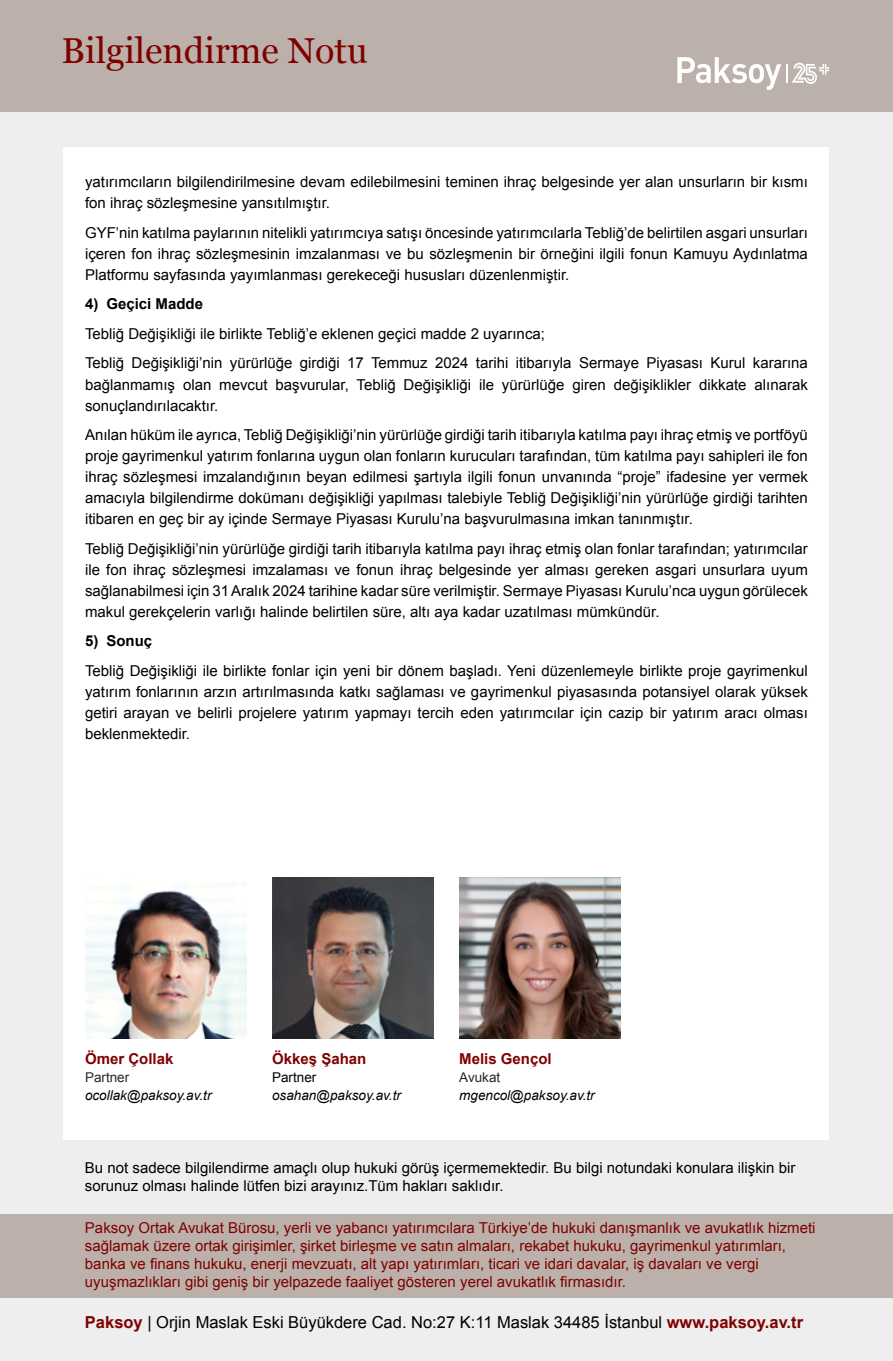
<style>
.page{position:relative;width:893px;height:1361px;background:#eee}
.page>*{position:absolute;margin:0;border:0;box-sizing:border-box;transform-origin:0 0}
.t1{font:36px "Georgia";color:#800000}
.t2{font:16.5px "Arial";color:#000}
.t3{font:15px/21px "Arial";color:#000}
.t4{font:15px/18px "Arial";color:#800000}
.t5{font:700 15px "Arial";color:#800000}
.t6{font:700 15px "Arial";color:#000}
.t7{font:italic 13.5px "Arial";color:#000}
.t8{font:13.5px "Arial";color:#282828}
.t9{font:13.5px "Arial";color:#000}
.s1{font-weight:700;color:#800000}
</style>
<div class="page">
<div style="left:0;top:0;width:893px;height:112px;background:#bbb1aa"></div>
<div style="left:64px;top:147px;width:765px;height:993px;background:#fff"></div>
<div style="left:0;top:1214px;width:893px;height:83px;background:#bbb1aa"></div>
<svg style="left:677px;top:57px;width:104px;height:33px"></svg>
<svg style="left:787px;top:62px;width:42px;height:22px"></svg>
<img style="left:85px;top:885px;width:162px;height:154px">
<img style="left:459px;top:877px;width:162px;height:162px">
<img style="left:272px;top:877px;width:162px;height:162px">
<h1 class="t1" style="left:62px;top:25px;width:308px">Bilgilendirme Notu</h1>
<p class="t3" style="left:85px;top:172px;width:724px">yatırımcıların bilgilendirilmesine devam edilebilmesini teminen ihraç belgesinde yer alan unsurların bir kısmı fon ihraç sözleşmesine yansıtılmıştır.</p>
<p class="t3" style="left:85px;top:222px;width:724px;text-align:justify">GYF’nin katılma paylarının nitelikli yatırımcıya satışı öncesinde yatırımcılarla Tebliğ’de belirtilen asgari unsurları içeren fon ihraç sözleşmesinin imzalanması ve bu sözleşmenin bir örneğini ilgili fonun Kamuyu Aydınlatma Platformu sayfasında yayımlanması gerekeceği hususları düzenlenmiştir.</p>
<p class="t6" style="left:85px;top:294px;width:120px">4) Geçici Madde</p>
<p class="t3" style="left:85px;top:319px;width:724px;line-height:29.5px">Tebliğ Değişikliği ile birlikte Tebliğ’e eklenen geçici madde 2 uyarınca;<br>Tebliğ Değişikliği’nin yürürlüğe girdiği 17 Temmuz 2024 tarihi itibarıyla Sermaye Piyasası Kurul kararına</p>
<p class="t3" style="left:85px;top:374px;width:724px">bağlanmamış olan mevcut başvurular, Tebliğ Değişikliği ile yürürlüğe giren değişiklikler dikkate alınarak sonuçlandırılacaktır.</p>
<p class="t3" style="left:85px;top:424px;width:724px;text-align:justify">Anılan hüküm ile ayrıca, Tebliğ Değişikliği’nin yürürlüğe girdiği tarih itibarıyla katılma payı ihraç etmiş ve portföyü proje gayrimenkul yatırım fonlarına uygun olan fonların kurucuları tarafından, tüm katılma payı sahipleri ile fon ihraç sözleşmesi imzalandığının beyan edilmesi şartıyla ilgili fonun unvanında “proje” ifadesine yer vermek amacıyla bilgilendirme dokümanı değişikliği yapılması talebiyle Tebliğ Değişikliği’nin yürürlüğe girdiği tarihten itibaren en geç bir ay içinde Sermaye Piyasası Kurulu’na başvurulmasına imkan tanınmıştır.</p>
<p class="t3" style="left:85px;top:538px;width:724px;text-align:justify">Tebliğ Değişikliği’nin yürürlüğe girdiği tarih itibarıyla katılma payı ihraç etmiş olan fonlar tarafından; yatırımcılar ile fon ihraç sözleşmesi imzalaması ve fonun ihraç belgesinde yer alması gereken asgari unsurlara uyum sağlanabilmesi için 31 Aralık 2024 tarihine kadar süre verilmiştir. Sermaye Piyasası Kurulu’nca uygun görülecek makul gerekçelerin varlığı halinde belirtilen süre, altı aya kadar uzatılması mümkündür.</p>
<p class="t6" style="left:85px;top:631px;width:69px">5) Sonuç</p>
<p class="t3" style="left:85px;top:660px;width:724px;text-align:justify">Tebliğ Değişikliği ile birlikte fonlar için yeni bir dönem başladı. Yeni düzenlemeyle birlikte proje gayrimenkul yatırım fonlarının arzın artırılmasında katkı sağlaması ve gayrimenkul piyasasında potansiyel olarak yüksek getiri arayan ve belirli projelere yatırım yapmayı tercih eden yatırımcılar için cazip bir yatırım aracı olması beklenmektedir.</p>
<p class="t5" style="left:85px;top:1048px;width:90px">Ömer Çollak</p>
<p class="t8" style="left:85px;top:1068px;width:46px">Partner</p>
<p class="t7" style="left:85px;top:1086px;width:128px">ocollak@paksoy.av.tr</p>
<p class="t5" style="left:272px;top:1048px;width:96px">Ökkeş Şahan</p>
<p class="t9" style="left:272px;top:1068px;width:46px">Partner</p>
<p class="t7" style="left:272px;top:1086px;width:130px">osahan@paksoy.av.tr</p>
<p class="t5" style="left:459px;top:1048px;width:94px">Melis Gençol</p>
<p class="t8" style="left:459px;top:1068px;width:43px">Avukat</p>
<p class="t7" style="left:459px;top:1086px;width:137px">mgencol@paksoy.av.tr</p>
<p class="t3" style="left:85px;top:1159px;width:712px;line-height:18px">Bu not sadece bilgilendirme amaçlı olup hukuki görüş içermemektedir. Bu bilgi notundaki konulara ilişkin bir sorunuz olması halinde lütfen bizi arayınız.Tüm hakları saklıdır.</p>
<p class="t4" style="left:85px;top:1218px;width:732px">Paksoy Ortak Avukat Bürosu, yerli ve yabancı yatırımcılara Türkiye’de hukuki danışmanlık ve avukatlık hizmeti sağlamak üzere ortak girişimler, şirket birleşme ve satın almaları, rekabet hukuku, gayrimenkul yatırımları, banka ve finans hukuku, enerji mevzuatı, alt yapı yatırımları, ticari ve idari davalar, iş davaları ve vergi uyuşmazlıkları gibi geniş bir yelpazede faaliyet gösteren yerel avukatlık firmasıdır.</p>
<p class="t2" style="left:85px;top:1311px;width:720px"><span class="s1">Paksoy</span> | Orjin Maslak Eski Büyükdere Cad. No:27 K:11 Maslak 34485 İstanbul <span class="s1">www.paksoy.av.tr</span></p>
</div>
